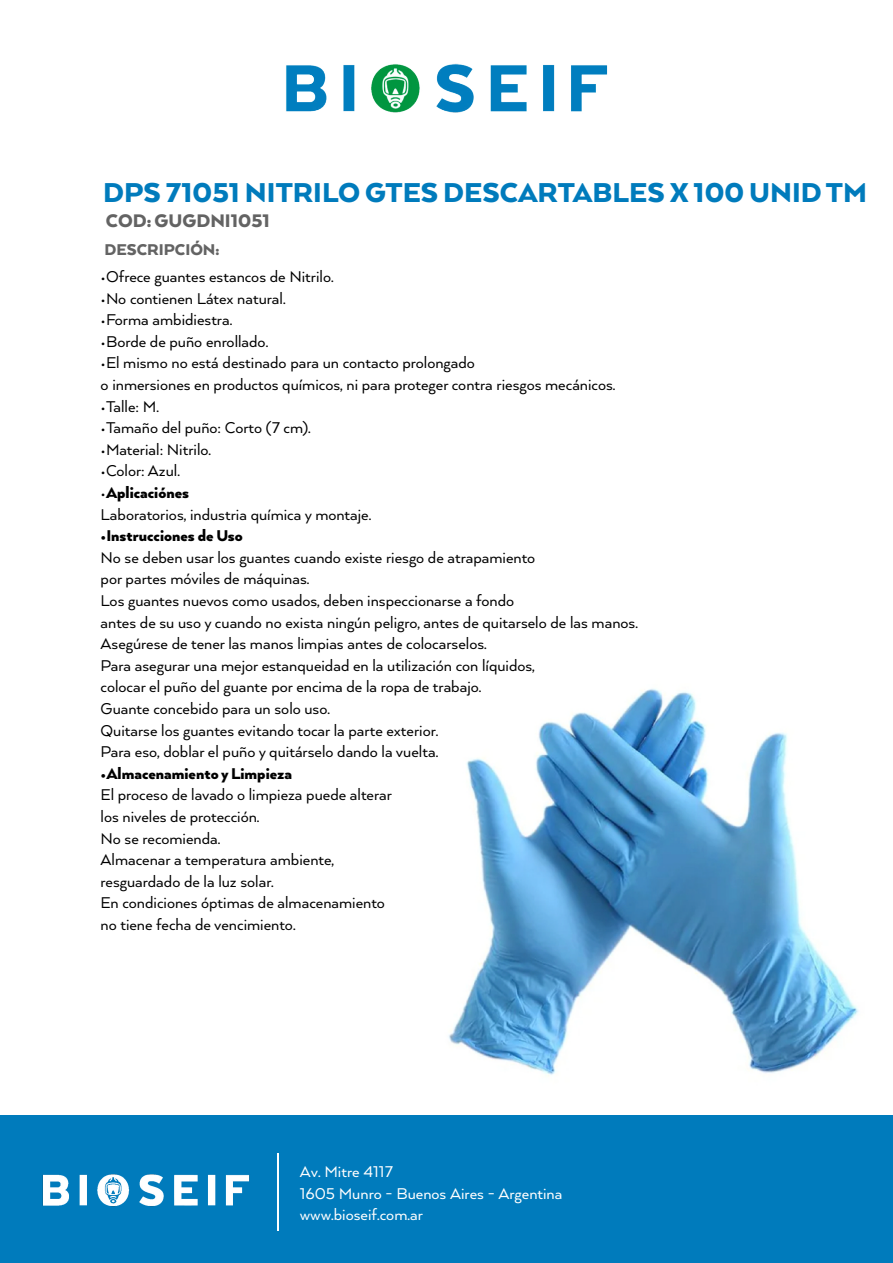
<style>
.page{position:relative;width:893px;height:1263px;background:#fff}
.page>*{position:absolute;margin:0;border:0;box-sizing:border-box;transform-origin:0 0}
.t1{font:900 31.5px "Arquitecta";color:#007bbc}
.t2{font:900 21px "Arquitecta";color:#636363}
.t3{font:18px/21.6px "Arquitecta";color:#000}
.t4{font:18px/21.6px "Arquitecta";color:#fff}
.t5{font:900 18px "Arquitecta";color:#000}
.t6{font:900 18px "Arquitecta";color:#636363}
.s1{font-weight:900}
</style>
<div class="page">
<img style="left:448px;top:688px;width:411px;height:389px">
<div style="left:0;top:1115px;width:893px;height:148px;background:#007bbc"></div>
<img style="left:42px;top:1174px;width:208px;height:33px">
<hr style="left:277px;top:1154px;width:2px;height:77px;background:#fff">
<img style="left:286px;top:63px;width:322px;height:50px">
<h1 class="t1" style="left:103px;top:173px;width:765px">DPS 71051 NITRILO GTES DESCARTABLES X 100 UNID TM</h1>
<p class="t2" style="left:106px;top:207px;width:165px">COD: GUGDNI1051</p>
<p class="t6" style="left:104px;top:238px;width:116px">DESCRIPCIÓN:</p>
<p class="t3" style="left:101px;top:265px;width:234px">•Ofrece guantes estancos de Nitrilo.</p>
<p class="t3" style="left:101px;top:287px;width:186px">•No contienen Látex natural.</p>
<p class="t3" style="left:101px;top:308px;width:133px">•Forma ambidiestra.</p>
<p class="t3" style="left:101px;top:330px;width:169px">•Borde de puño enrollado.</p>
<p class="t3" style="left:101px;top:351px;width:516px">•El mismo no está destinado para un contacto prolongado<br>o inmersiones en productos químicos, ni para proteger contra riesgos mecánicos.</p>
<p class="t3" style="left:101px;top:395px;width:60px">•Talle: M.</p>
<p class="t3" style="left:101px;top:416px;width:212px">•Tamaño del puño: Corto (7 cm).</p>
<p class="t3" style="left:101px;top:438px;width:112px">•Material: Nitrilo.</p>
<p class="t3" style="left:101px;top:459px;width:81px">•Color: Azul.</p>
<p class="t3" style="left:101px;top:481px;width:272px">•<span class="s1">Aplicaciónes<br></span>Laboratorios, industria química y montaje.</p>
<p class="t5" style="left:101px;top:524px;width:144px">•Instrucciones de Uso</p>
<p class="t3" style="left:101px;top:546px;width:539px">No se deben usar los guantes cuando existe riesgo de atrapamiento<br>por partes móviles de máquinas.<br>Los guantes nuevos como usados, deben inspeccionarse a fondo<br>antes de su uso y cuando no exista ningún peligro, antes de quitarselo de las manos.<br>Asegúrese de tener las manos limpias antes de colocarselos.<br>Para asegurar una mejor estanqueidad en la utilización con líquidos,<br>colocar el puño del guante por encima de la ropa de trabajo.<br>Guante concebido para un solo uso.<br>Quitarse los guantes evitando tocar la parte exterior.<br>Para eso, doblar el puño y quitárselo dando la vuelta.</p>
<p class="t5" style="left:101px;top:762px;width:193px">•Almacenamiento y Limpieza</p>
<p class="t3" style="left:101px;top:783px;width:293px">El proceso de lavado o limpieza puede alterar los niveles de protección.<br>No se recomienda.<br>Almacenar a temperatura ambiente, resguardado de la luz solar.<br>En condiciones óptimas de almacenamiento no tiene fecha de vencimiento.</p>
<p class="t4" style="left:300px;top:1160px;width:264px">Av. Mitre 4117<br>1605 Munro - Buenos Aires - Argentina www.bioseif.com.ar</p>
</div>
